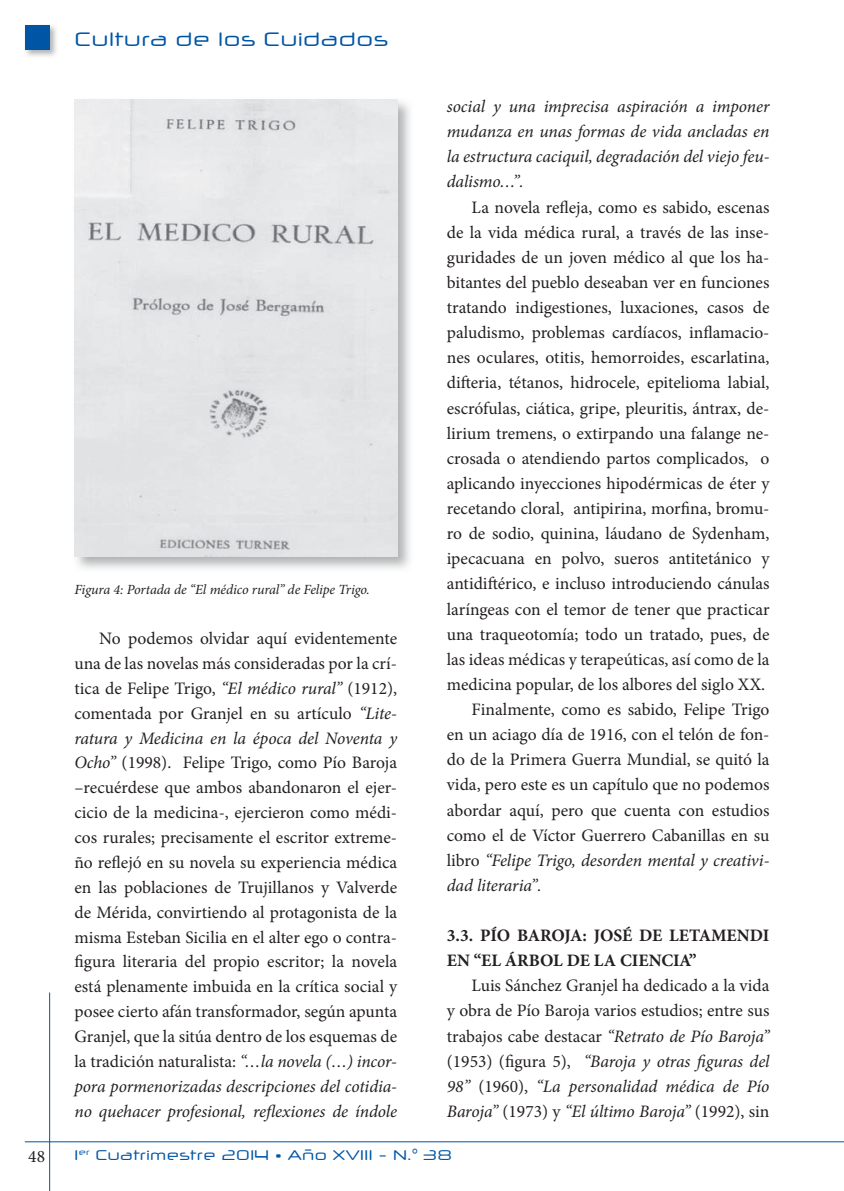
<style>
.page{position:relative;width:844px;height:1191px;background:#fff}
.page>*{position:absolute;margin:0;border:0;box-sizing:border-box;transform-origin:0 0}
.t1{font:19.25px "Neuropol X Free";color:#0155a5}
.t2{font:17.5px/24.8px "Minion Pro";color:#231f20;text-align:justify}
.t3{font:italic 17.5px/25.2px "Minion Pro";letter-spacing:-.005em;color:#231f20;text-align:justify}
.t4{font:700 17.5px/25px "Minion Pro";color:#231f20}
.t5{font:italic 14px "Minion Pro";letter-spacing:-.01em;color:#231f20}
.t6{font:14px "Neuropol X Free";color:#0155a5}
.s1{font-style:italic}
.s2{font-style:normal}
</style>
<div class="page">
<hr style="left:49px;top:992px;width:1px;height:199px;background:#0155a5">
<hr style="left:25px;top:1141px;width:818px;height:1px;background:#0155a5">
<img style="left:25px;top:25px;width:32px;height:32px">
<div style="left:25px;top:25px;width:25px;height:25px;background:#0155a5"></div>
<img style="left:74px;top:99px;width:336px;height:470px">
<img style="left:74px;top:99px;width:323px;height:457px">
<p class="t2" style="left:28px;top:1144px;width:18px">48</p>
<p class="t1" style="left:74px;top:27px;width:315px">Cultura de los Cuidados</p>
<p class="t5" style="left:74px;top:580px;width:297px">Figura 4: Portada de “El médico rural” de Felipe Trigo.</p>
<p class="t2" style="left:74px;top:626px;width:324px;text-indent:25px">No podemos olvidar aquí evidentemente una de las novelas más consideradas por la crí&shy;tica de Felipe Trigo, <span class="s1">“El médico rural”</span> (1912), comentada por Granjel en su artículo <span class="s1">“Lite&shy;ratura y Medicina en la época del Noventa y Ocho”</span> (1998). Felipe Trigo, como Pío Baroja –recuérdese que ambos abandonaron el ejer&shy;cicio de la medicina-, ejercieron como médi&shy;cos rurales; precisamente el escritor extreme&shy;ño reflejó en su novela su experiencia médica en las poblaciones de Trujillanos y Valverde de Mérida, convirtiendo al protagonista de la misma Esteban Sicilia en el alter ego o contra&shy;figura literaria del propio escritor; la novela está plenamente imbuida en la crítica social y posee cierto afán transformador, según apunta Granjel, que la sitúa dentro de los esquemas de la tradición naturalista: <span class="s1">“…la novela (…) incor&shy;pora pormenorizadas descripciones del cotidia&shy;no quehacer profesional, reflexiones de índole</span></p>
<p class="t3" style="left:446px;top:94px;width:324px">social y una imprecisa aspiración a imponer mudanza en unas formas de vida ancladas en la estructura caciquil, degradación del viejo feu&shy;dalismo…”.</p>
<p class="t2" style="left:471px;top:195px;width:299px">La novela refleja, como es sabido, escenas</p>
<p class="t2" style="left:446px;top:220px;width:324px">de la vida médica rural, a través de las inse-</p>
<p class="t2" style="left:446px;top:245px;width:324px">guridades de un joven médico al que los ha-</p>
<p class="t2" style="left:446px;top:270px;width:324px">bitantes del pueblo deseaban ver en funciones</p>
<p class="t2" style="left:446px;top:295px;width:324px">tratando indigestiones, luxaciones, casos de</p>
<p class="t2" style="left:446px;top:320px;width:324px">paludismo, problemas cardíacos, inflamacio-</p>
<p class="t2" style="left:446px;top:345px;width:324px">nes oculares, otitis, hemorroides, escarlatina,</p>
<p class="t2" style="left:446px;top:370px;width:324px">difteria, tétanos, hidrocele, epitelioma labial,</p>
<p class="t2" style="left:446px;top:395px;width:324px">escrófulas, ciática, gripe, pleuritis, ántrax, de-</p>
<p class="t2" style="left:446px;top:421px;width:324px">lirium tremens, o extirpando una falange ne-</p>
<p class="t2" style="left:446px;top:446px;width:324px">crosada o atendiendo partos complicados, o</p>
<p class="t2" style="left:446px;top:471px;width:324px">aplicando inyecciones hipodérmicas de éter y</p>
<p class="t2" style="left:446px;top:496px;width:324px">recetando cloral, antipirina, morfina, bromu-</p>
<p class="t2" style="left:446px;top:521px;width:324px">ro de sodio, quinina, láudano de Sydenham,</p>
<p class="t2" style="left:446px;top:546px;width:324px">ipecacuana en polvo, sueros antitetánico y</p>
<p class="t2" style="left:446px;top:571px;width:324px">antidiftérico, e incluso introduciendo cánulas</p>
<p class="t2" style="left:446px;top:596px;width:324px">laríngeas con el temor de tener que practicar</p>
<p class="t2" style="left:446px;top:621px;width:324px">una traqueotomía; todo un tratado, pues, de</p>
<p class="t2" style="left:446px;top:647px;width:324px">las ideas médicas y terapeúticas, así como de la</p>
<p class="t2" style="left:446px;top:672px;width:320px">medicina popular, de los albores del siglo XX.</p>
<p class="t2" style="left:471px;top:697px;width:299px">Finalmente, como es sabido, Felipe Trigo</p>
<p class="t2" style="left:446px;top:722px;width:324px">en un aciago día de 1916, con el telón de fon-</p>
<p class="t2" style="left:446px;top:747px;width:324px">do de la Primera Guerra Mundial, se quitó la</p>
<p class="t2" style="left:446px;top:772px;width:324px">vida, pero este es un capítulo que no podemos</p>
<p class="t2" style="left:446px;top:797px;width:324px">abordar aquí, pero que cuenta con estudios</p>
<p class="t2" style="left:446px;top:822px;width:324px">como el de Víctor Guerrero Cabanillas en su</p>
<p class="t3" style="left:446px;top:847px;width:324px"><span class="s2">libro</span> “Felipe Trigo, desorden mental y creativi-</p>
<p class="t3" style="left:446px;top:872px;width:96px">dad literaria”.</p>
<p class="t4" style="left:446px;top:922px;width:324px">3.3. PÍO BAROJA: JOSÉ DE LETAMENDI<br>EN “EL ÁRBOL DE LA CIENCIA”</p>
<p class="t2" style="left:446px;top:973px;width:324px;text-indent:25px">Luis Sánchez Granjel ha dedicado a la vida y obra de Pío Baroja varios estudios; entre sus trabajos cabe destacar <span class="s1">“Retrato de Pío Baroja” </span>(1953) (figura 5), <span class="s1">“Baroja y otras figuras del 98”</span> (1960), <span class="s1">“La personalidad médica de Pío Baroja”</span> (1973) y <span class="s1">“El último Baroja”</span> (1992), sin</p>
<p class="t6" style="left:74px;top:1146px;width:379px">1<sup>er</sup> Cuatrimestre 2014 • Año XVIII - N.° 38</p>
</div>
